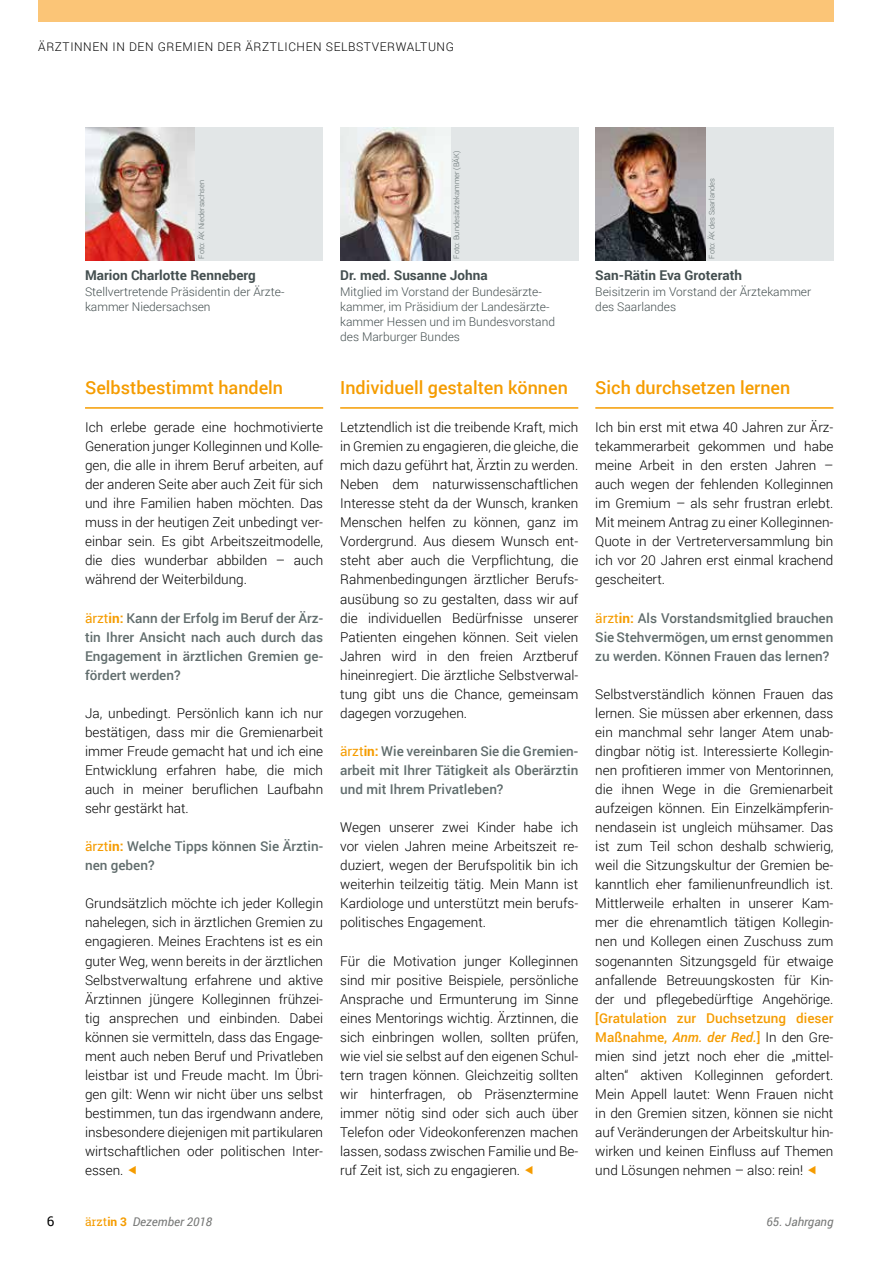
<style>
.page{position:relative;width:893px;height:1263px;background:#fff}
.page>*{position:absolute;margin:0;border:0;box-sizing:border-box;transform-origin:0 0}
.t1{font:500 18px "Roboto";color:#f59c00}
.t2{font:300 13.5px/19px "Roboto";color:#000;text-align:justify}
.t3{font:500 13.5px/19px "Roboto";color:#606c6c;text-align:justify}
.t4{font:700 13.5px "Roboto";color:#444f50}
.t5{font:13.5px "Roboto";color:#000}
.t6{font:300 12px/15px "Roboto";color:#444f50}
.t7{font:300 12px "Roboto";letter-spacing:.05em;color:#000}
.t8{font:italic 12px "Roboto";color:#767776}
.t9{font:300 7.5px "Roboto";color:#606c6c}
.s1{font-weight:400;color:#f59c00}
.s2{font-weight:700;color:#f59c00}
.s3{font-weight:500;color:#f59c00}
.s4{font-weight:500;font-style:italic;color:#f59c00}
.s5{font-family:"Roboto Slab";font-style:normal;color:#f59c00}
.s6{font-weight:700;font-style:normal;color:#f59c00}
</style>
<div class="page">
<div style="left:38px;top:0;width:795px;height:21px;background:#fbc577"></div>
<img style="left:340px;top:127px;width:111px;height:134px">
<div style="left:451px;top:127px;width:127px;height:134px;background:#e2e6e7"></div>
<img style="left:595px;top:127px;width:111px;height:134px">
<div style="left:706px;top:127px;width:127px;height:134px;background:#e2e6e7"></div>
<hr style="left:85px;top:407px;width:238px;height:2px;background:#f59c00">
<hr style="left:340px;top:407px;width:238px;height:2px;background:#f59c00">
<hr style="left:595px;top:407px;width:238px;height:2px;background:#f59c00">
<img style="left:85px;top:127px;width:111px;height:134px">
<div style="left:196px;top:127px;width:127px;height:134px;background:#e2e6e7"></div>
<p class="t7" style="left:38px;top:38px;width:417px">ÄRZTINNEN IN DEN GREMIEN DER ÄRZTLICHEN SELBSTVERWALTUNG</p>
<p class="t9" style="left:196px;top:259px;width:80px;rotate:-90deg">Foto: ÄK Niedersachsen</p>
<p class="t4" style="left:85px;top:265px;width:172px">Marion Charlotte Renneberg</p>
<p class="t6" style="left:85px;top:284px;width:200px">Stellvertretende Präsidentin der Ärzte&shy;kammer Niedersachsen</p>
<h1 class="t1" style="left:85px;top:375px;width:200px">Selbstbestimmt handeln</h1>
<p class="t2" style="left:85px;top:417px;width:240px">Ich erlebe gerade eine hochmotivierte Generation junger Kolleginnen und Kolle&shy;gen, die alle in ihrem Beruf arbeiten, auf der anderen Seite aber auch Zeit für sich und ihre Familien haben möchten. Das muss in der heutigen Zeit unbedingt ver&shy;einbar sein. Es gibt Arbeitszeitmodelle, die dies wunderbar abbilden – auch während der Weiterbildung.</p>
<p class="t3" style="left:85px;top:608px;width:240px"><span class="s1">ärzt</span><span class="s2">in:</span> Kann der Erfolg im Beruf der Ärz&shy;tin Ihrer Ansicht nach auch durch das Engagement in ärztlichen Gremien ge&shy;fördert werden?</p>
<p class="t2" style="left:85px;top:703px;width:240px">Ja, unbedingt. Persönlich kann ich nur bestätigen, dass mir die Gremienarbeit immer Freude gemacht hat und ich eine Entwicklung erfahren habe, die mich auch in meiner beruflichen Laufbahn sehr gestärkt hat.</p>
<p class="t3" style="left:85px;top:836px;width:240px"><span class="s1">ärzt</span><span class="s2">in:</span> Welche Tipps können Sie Ärztin&shy;nen geben?</p>
<p class="t2" style="left:85px;top:893px;width:240px">Grundsätzlich möchte ich jeder Kollegin nahelegen, sich in ärztlichen Gremien zu engagieren. Meines Erachtens ist es ein guter Weg, wenn bereits in der ärztlichen Selbstverwaltung erfahrene und aktive Ärztinnen jüngere Kolleginnen frühzei&shy;tig ansprechen und einbinden. Dabei können sie vermitteln, dass das Engage&shy;ment auch neben Beruf und Privatleben leistbar ist und Freude macht. Im Übri&shy;gen gilt: Wenn wir nicht über uns selbst bestimmen, tun das irgendwann andere, insbesondere diejenigen mit partikularen wirtschaftlichen oder politischen Inter&shy;essen.</p>
<p class="t9" style="left:451px;top:259px;width:110px;rotate:-90deg">Foto: Bundesärztekammer (BÄK)</p>
<p class="t4" style="left:340px;top:265px;width:149px">Dr. med. Susanne Johna</p>
<p class="t6" style="left:340px;top:284px;width:216px">Mitglied im Vorstand der Bundesärzte&shy;kammer, im Präsidium der Landesärzte&shy;kammer Hessen und im Bundesvorstand des Marburger Bundes</p>
<h1 class="t1" style="left:340px;top:375px;width:229px">Individuell gestalten können</h1>
<p class="t2" style="left:340px;top:417px;width:240px">Letztendlich ist die treibende Kraft, mich in Gremien zu engagieren, die gleiche, die mich dazu geführt hat, Ärztin zu werden.<br>Neben dem naturwissenschaftlichen Interesse steht da der Wunsch, kranken Menschen helfen zu können, ganz im Vordergrund. Aus diesem Wunsch ent&shy;steht aber auch die Verpflichtung, die Rahmenbedingungen ärztlicher Berufs&shy;ausübung so zu gestalten, dass wir auf die individuellen Bedürfnisse unserer Patienten eingehen können. Seit vielen Jahren wird in den freien Arztberuf hineinregiert. Die ärztliche Selbstverwal&shy;tung gibt uns die Chance, gemeinsam dagegen vorzugehen.</p>
<p class="t3" style="left:340px;top:741px;width:240px"><span class="s1">ärzt</span><span class="s2">in:</span> Wie vereinbaren Sie die Gremien&shy;arbeit mit Ihrer Tätigkeit als Oberärztin und mit Ihrem Privatleben?</p>
<p class="t2" style="left:340px;top:817px;width:240px">Wegen unserer zwei Kinder habe ich vor vielen Jahren meine Arbeitszeit re&shy;duziert, wegen der Berufspolitik bin ich weiterhin teilzeitig tätig. Mein Mann ist Kardiologe und unterstützt mein berufs&shy;politisches Engagement.</p>
<p class="t2" style="left:340px;top:951px;width:240px">Für die Motivation junger Kolleginnen sind mir positive Beispiele, persönliche Ansprache und Ermunterung im Sinne eines Mentorings wichtig. Ärztinnen, die sich einbringen wollen, sollten prüfen, wie viel sie selbst auf den eigenen Schul&shy;tern tragen können. Gleichzeitig sollten wir hinterfragen, ob Präsenztermine immer nötig sind oder sich auch über Telefon oder Videokonferenzen machen lassen, sodass zwischen Familie und Be&shy;ruf Zeit ist, sich zu engagieren.</p>
<p class="t9" style="left:706px;top:259px;width:82px;rotate:-90deg">Foto: ÄK des Saarlandes</p>
<p class="t4" style="left:595px;top:265px;width:148px">San-Rätin Eva Groterath</p>
<p class="t6" style="left:595px;top:284px;width:217px">Beisitzerin im Vorstand der Ärztekammer des Saarlandes</p>
<h1 class="t1" style="left:595px;top:375px;width:196px">Sich durchsetzen lernen</h1>
<p class="t2" style="left:595px;top:417px;width:240px">Ich bin erst mit etwa 40 Jahren zur Ärz&shy;tekammerarbeit gekommen und habe meine Arbeit in den ersten Jahren – auch wegen der fehlenden Kolleginnen im Gremium – als sehr frustran erlebt.<br>Mit meinem Antrag zu einer Kolleginnen-Quote in der Vertreterversammlung bin ich vor 20 Jahren erst einmal krachend gescheitert.</p>
<p class="t3" style="left:595px;top:608px;width:240px"><span class="s1">ärzt</span><span class="s2">in:</span> Als Vorstandsmitglied brauchen Sie Stehvermögen, um ernst genommen zu werden. Können Frauen das lernen?</p>
<p class="t2" style="left:595px;top:684px;width:240px">Selbstverständlich können Frauen das lernen. Sie müssen aber erkennen, dass ein manchmal sehr langer Atem unab&shy;dingbar nötig ist. Interessierte Kollegin&shy;nen profitieren immer von Mentorinnen, die ihnen Wege in die Gremienarbeit aufzeigen können. Ein Einzelkämpferin&shy;nendasein ist ungleich mühsamer. Das ist zum Teil schon deshalb schwierig, weil die Sitzungskultur der Gremien be&shy;kanntlich eher familienunfreundlich ist.<br>Mittlerweile erhalten in unserer Kam&shy;mer die ehrenamtlich tätigen Kollegin&shy;nen und Kollegen einen Zuschuss zum sogenannten Sitzungsgeld für etwaige anfallende Betreuungskosten für Kin&shy;der und pflegebedürftige Angehörige.</p>
<p class="t2" style="left:595px;top:1008px;width:240px"><span class="s3">[Gratulation zur Duchsetzung dieser Maßnahme,</span> <span class="s4">Anm. der Red.</span><span class="s3">]</span> In den Gre&shy;mien sind jetzt noch eher die „mittel&shy;alten“ aktiven Kolleginnen gefordert.<br>Mein Appell lautet: Wenn Frauen nicht in den Gremien sitzen, können sie nicht auf Veränderungen der Arbeitskultur hin&shy;wirken und keinen Einfluss auf Themen und Lösungen nehmen – also: rein!</p>
<p class="t5" style="left:47px;top:1212px;width:9px">6</p>
<p class="t8" style="left:85px;top:1214px;width:129px"><span class="s5">ärzt</span><span class="s6">in 3</span> Dezember 2018</p>
<p class="t8" style="left:767px;top:1214px;width:68px">65. Jahrgang</p>
</div>
